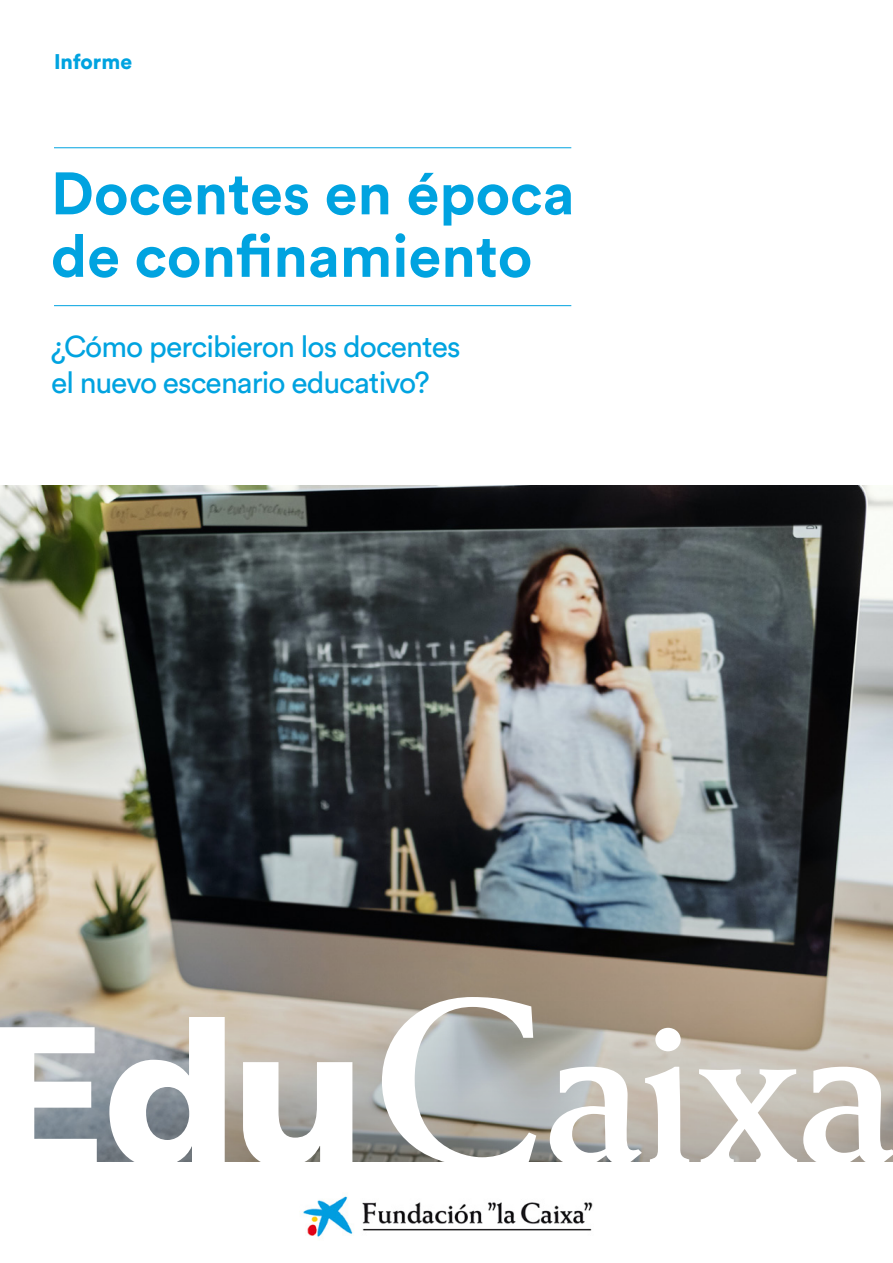
<style>
.page{position:relative;width:893px;height:1263px;background:#fff}
.page>*{position:absolute;margin:0;border:0;box-sizing:border-box;transform-origin:0 0}
.t1{font:700 59.25px/62.6px "Circular Std";color:#00a3e0}
.t2{font:30px/36px "Circular Std";letter-spacing:-.03em;color:#00a3e0}
.t3{font:900 21px "Circular Std";color:#00a3e0}
</style>
<div class="page">
<img style="left:0;top:485px;width:893px;height:677px">
<hr style="left:54px;top:305px;width:517px;height:1px;background:#00a3e0">
<hr style="left:54px;top:147px;width:517px;height:1px;background:#00a3e0">
<img style="left:303px;top:1196px;width:290px;height:41px">
<svg style="left:382px;top:997px;width:154px;height:165px"></svg>
<svg style="left:550px;top:1028px;width:139px;height:134px"></svg>
<svg style="left:699px;top:1069px;width:98px;height:93px"></svg>
<svg style="left:803px;top:1067px;width:90px;height:95px"></svg>
<svg style="left:0;top:1027px;width:97px;height:135px"></svg>
<svg style="left:109px;top:1017px;width:116px;height:145px"></svg>
<svg style="left:243px;top:1062px;width:109px;height:100px"></svg>
<p class="t3" style="left:54px;top:47px;width:80px">Informe</p>
<h1 class="t1" style="left:51px;top:161px;width:525px">Docentes en época de confinamiento</h1>
<p class="t2" style="left:51px;top:328px;width:411px">¿Cómo percibieron los docentes el nuevo escenario educativo?</p>
</div>
